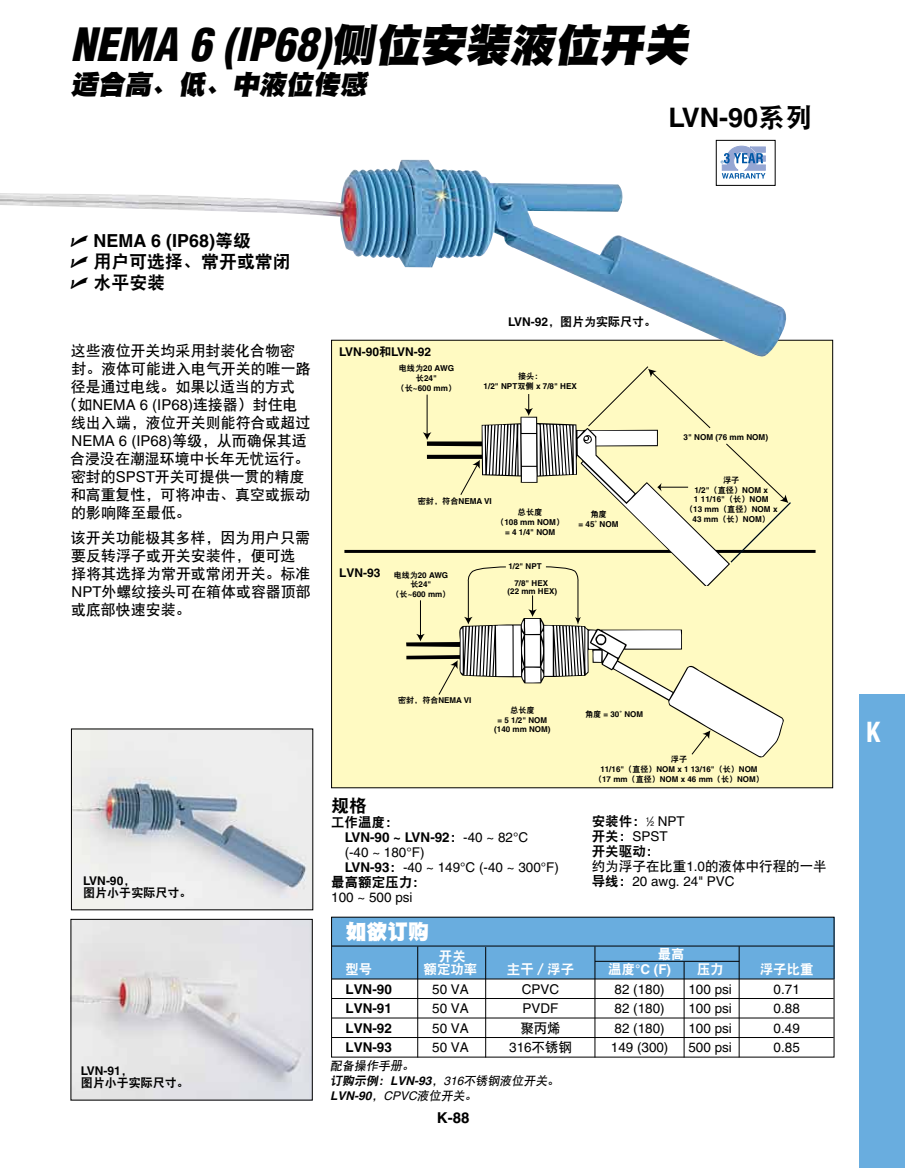
<style>
.page{position:relative;width:905px;height:1168px;background:#fff}
.page>*{position:absolute;margin:0;border:0;box-sizing:border-box;transform-origin:0 0}
.t1{font:italic 900 condensed 44.85px "Helvetica";color:#000}
.t2{font:700 condensed 27px "Helvetica";color:#fff}
.t3{font:italic 26.85px "DF Hei GB W12";color:#000}
.t4{font:700 26.85px "Helvetica";color:#000}
.t5{font:20.85px "DF Hei GB W12";color:#fff}
.t6{font:18px/21px "DF Hei GB W9";color:#000}
.t7{font:700 18px "Helvetica";color:#000}
.t8{font:15px/18px "DF Hei GB W7";color:#000}
.t9{font:15px "Helvetica";color:#000}
.t10{font:700 15px "Helvetica";color:#000}
.t11{font:13.5px/15px "Helvetica";color:#000}
.t12{font:13.5px "DF Hei GB W9";color:#000}
.t13{font:700 13.5px "Helvetica";color:#000}
.t14{font:13.5px "DF Hei GB W7";color:#000}
.t15{font:13.5px "DF Hei GB W9";color:#fff}
.t16{font:700 13.5px "Helvetica";color:#fff}
.t17{font:12px "DF Hei GB W9";color:#000}
.t18{font:700 12px "Helvetica";color:#000}
.t19{font:italic 12px/15px "DF Hei GB W7";color:#000}
.t20{font:italic 700 12px "Helvetica";color:#000}
.t21{font:700 8.1px/9.8px "Helvetica";color:#000;text-align:center}
.t22{font:8.1px "DF Hei GB W9";color:#000}
.s1{font-family:"DF Hei GB W12";font-weight:400;font-stretch:normal}
.s2{font-family:"DF Hei GB W9";font-weight:400}
.s3{font-family:"Universal Newswith Comm Pi";font-weight:400}
.s4{font-family:"Universal Newswith Comm Pi"}
.s5{font-family:"DF Hei GB W7"}
.s6{font-family:"Helvetica"}
.s7{font-family:"Helvetica";font-weight:700}
.s8{font-weight:700}
.s9{font-family:"DF Hei GB W9"}
.s10{font-family:"Helvetica";font-size:6.75px}
.s11{font-style:normal}
.s12{font-family:"DF Hei GB W7";font-weight:400}
.s13{font-weight:400}
</style>
<div class="page">
<div style="left:332px;top:917px;width:502px;height:62px;background:#69addf"></div>
<hr style="left:332px;top:945px;width:501px;height:1px;background:#000">
<hr style="left:332px;top:978px;width:501px;height:1px;background:#000">
<hr style="left:332px;top:998px;width:501px;height:1px;background:#000">
<hr style="left:332px;top:1017px;width:501px;height:1px;background:#000">
<hr style="left:332px;top:1037px;width:501px;height:1px;background:#000">
<hr style="left:595px;top:961px;width:144px;height:1px;background:#000">
<hr style="left:738px;top:946px;width:1px;height:111px;background:#000">
<hr style="left:594px;top:946px;width:1px;height:111px;background:#000">
<hr style="left:485px;top:947px;width:1px;height:110px;background:#000">
<hr style="left:417px;top:946px;width:1px;height:111px;background:#000">
<hr style="left:683px;top:962px;width:1px;height:95px;background:#000">
<img style="left:73px;top:730px;width:238px;height:178px">
<img style="left:73px;top:921px;width:238px;height:177px">
<div style="left:71px;top:919px;width:242px;height:181px;border:1px solid #000"></div>
<div style="left:331px;top:340px;width:501px;height:448px;background:#fffac2"></div>
<svg style="left:406px;top:634px;width:357px;height:124px"></svg>
<hr style="left:420px;top:600px;width:1px;height:36px;background:#000">
<svg style="left:416px;top:634px;width:8px;height:7px"></svg>
<div style="left:859px;top:695px;width:45px;height:473px;background:#69addf"></div>
<div style="left:716px;top:140px;width:59px;height:46px;border:1px solid #000"></div>
<svg style="left:724px;top:146px;width:41px;height:14px"></svg>
<img style="left:0;top:160px;width:789px;height:198px">
<hr style="left:344px;top:550px;width:471px;height:3px;background:#000">
<hr style="left:426px;top:395px;width:1px;height:39px;background:#000">
<svg style="left:423px;top:432px;width:8px;height:8px"></svg>
<svg style="left:437px;top:366px;width:353px;height:391px"></svg>
<h1 class="t1" style="left:71px;top:16px;width:627px">NEMA 6 (IP68)<span class="s1">侧位安装液位开关</span></h1>
<h3 class="t3" style="left:71px;top:69px;width:302px">适合高、低、中液位传感</h3>
<h3 class="t4" style="left:668px;top:101px;width:145px">LVN-90<span class="s2">系列</span></h3>
<h3 class="t7" style="left:71px;top:229px;width:182px"><span class="s3">U</span> NEMA 6 (IP68)<span class="s2">等级</span></h3>
<h3 class="t6" style="left:71px;top:250px;width:222px"><span class="s4">U</span> 用户可选择、常开或常闭<br><span class="s4">U</span> 水平安装</h3>
<h3 class="t8" style="left:71px;top:342px;width:241px">这些液位开关均采用封装化合物密封。液体可能进入电气开关的唯一路径是通过电线。如果以适当的方式</h3>
<h3 class="t9" style="left:63px;top:396px;width:236px"><span class="s5">（如</span>NEMA 6 (IP68)<span class="s5">连接器）封住电</span></h3>
<h3 class="t8" style="left:71px;top:414px;width:241px">线出入端，液位开关则能符合或超过</h3>
<h3 class="t9" style="left:72px;top:432px;width:236px">NEMA 6 (IP68)<span class="s5">等级，从而确保其适</span></h3>
<h3 class="t8" style="left:70px;top:449px;width:241px">合浸没在潮湿环境中长年无忧运行。密封的<span class="s6">SPST</span>开关可提供一贯的精度和高重复性，可将冲击、真空或振动的影响降至最低。</h3>
<h3 class="t8" style="left:71px;top:529px;width:241px">该开关功能极其多样，因为用户只需要反转浮子或开关安装件，便可选择将其选择为常开或常闭开关。标准<br><span class="s6">NPT</span>外螺纹接头可在箱体或容器顶部或底部快速安装。</h3>
<h3 class="t18" style="left:339px;top:344px;width:94px">LVN-90<span class="s2">和</span>LVN-92</h3>
<p class="t21" style="left:396px;top:363px;width:61px"><span class="s2">电线为</span>20 AWG<span class="s2">长</span>24"<br><span class="s2">（长</span>~600 mm<span class="s2">）</span></p>
<h3 class="t17" style="left:508px;top:316px;width:150px"><span class="s7">LVN-92</span>，图片为实际尺寸。</h3>
<p class="t22" style="left:518px;top:371px;width:26px">接头：</p>
<p class="t21" style="left:483px;top:381px;width:95px">1/2" NPT<span class="s2">双侧</span> x 7/8" HEX</p>
<h3 class="t18" style="left:339px;top:566px;width:43px">LVN-93</h3>
<p class="t21" style="left:417px;top:496px;width:76px"><span class="s2">密封，符合</span>NEMA VI</p>
<p class="t22" style="left:518px;top:508px;width:26px">总长度</p>
<p class="t21" style="left:496px;top:517px;width:70px"><span class="s2">（</span>108 mm NOM<span class="s2">）</span>= 4 1/4" NOM</p>
<p class="t21" style="left:391px;top:570px;width:60px"><span class="s2">电线为</span>20 AWG<span class="s2">长</span>24"<br><span class="s2">（长</span>~600 mm<span class="s2">）</span></p>
<p class="t21" style="left:514px;top:558px;width:35px;line-height:16.4px;text-align:left;text-indent:-6px">1/2" NPT<br>7/8" HEX</p>
<p class="t21" style="left:507px;top:586px;width:51px">(22 mm HEX)</p>
<p class="t22" style="left:590px;top:510px;width:18px">角度</p>
<p class="t21" style="left:578px;top:519px;width:42px">= 45˚ NOM</p>
<p class="t21" style="left:683px;top:432px;width:86px">3" NOM (76 mm NOM)</p>
<p class="t22" style="left:723px;top:475px;width:18px">浮子</p>
<p class="t21" style="left:685px;top:485px;width:94px">1/2"<span class="s2">（直径）</span>NOM x<br>1 11/16"<span class="s2">（长）</span>NOM<span class="s2">（</span>13 mm<span class="s2">（直径）</span>NOM x<br>43 mm<span class="s2">（长）</span>NOM<span class="s2">）</span></p>
<h3 class="t18" style="left:83px;top:873px;width:54px">LVN-90<span class="s2">，</span></h3>
<h3 class="t17" style="left:83px;top:886px;width:109px">图片小于实际尺寸。</h3>
<h3 class="t18" style="left:81px;top:1064px;width:54px">LVN-91<span class="s2">，</span></h3>
<h3 class="t17" style="left:81px;top:1076px;width:109px">图片小于实际尺寸。</h3>
<p class="t21" style="left:398px;top:695px;width:75px"><span class="s2">密封，符合</span>NEMA VI</p>
<p class="t22" style="left:510px;top:706px;width:26px">总长度</p>
<p class="t21" style="left:494px;top:715px;width:58px">= 5 1/2" NOM (140 mm NOM)</p>
<h3 class="t6" style="left:331px;top:795px;width:37px">规格</h3>
<h3 class="t12" style="left:331px;top:815px;width:69px">工作温度：</h3>
<h3 class="t11" style="left:345px;top:830px;width:216px"><span class="s8">LVN-90 ~ LVN-92</span><span class="s9">：</span>-40 ~ 82°C<br>(-40 ~ 180°F)<br><span class="s8">LVN-93</span><span class="s9">：</span>-40 ~ 149°C (-40 ~ 300°F)</h3>
<h3 class="t12" style="left:331px;top:875px;width:96px">最高额定压力：</h3>
<h3 class="t11" style="left:331px;top:889px;width:83px">100 ~ 500 psi</h3>
<h3 class="t5" style="left:345px;top:920px;width:85px">如欲订购</h3>
<p class="t21" style="left:585px;top:709px;width:59px"><span class="s2">角度</span> = 30˚ NOM</p>
<p class="t22" style="left:671px;top:755px;width:18px">浮子</p>
<p class="t21" style="left:594px;top:764px;width:171px">11/16"<span class="s2">（直径）</span>NOM x 1 13/16"<span class="s2">（长）</span>NOM<span class="s2">（</span>17 mm<span class="s2">（直径）</span>NOM x 46 mm<span class="s2">（长）</span>NOM<span class="s2">）</span></p>
<h3 class="t12" style="left:591px;top:814px;width:94px">安装件：<sup>1</sup><span class="s6">⁄</span><span class="s10">2</span> <span class="s6">NPT</span></h3>
<h3 class="t11" style="left:591px;top:829px;width:77px"><span class="s9">开关：</span>SPST</h3>
<h3 class="t12" style="left:591px;top:844px;width:69px">开关驱动：</h3>
<h3 class="t14" style="left:591px;top:859px;width:236px">约为浮子在比重<span class="s6">1.0</span>的液体中行程的一半</h3>
<h3 class="t11" style="left:591px;top:874px;width:144px"><span class="s9">导线：</span>20 awg. 24" PVC</h3>
<h3 class="t15" style="left:439px;top:949px;width:28px">开关</h3>
<h3 class="t15" style="left:657px;top:946px;width:28px">最高</h3>
<h3 class="t15" style="left:345px;top:962px;width:28px">型号</h3>
<h3 class="t15" style="left:423px;top:962px;width:55px">额定功率</h3>
<h3 class="t15" style="left:507px;top:962px;width:69px">主干／浮子</h3>
<h3 class="t16" style="left:608px;top:961px;width:64px"><span class="s2">温度</span>°C (F)</h3>
<h3 class="t15" style="left:696px;top:962px;width:28px">压力</h3>
<h3 class="t15" style="left:759px;top:962px;width:55px">浮子比重</h3>
<h3 class="t13" style="left:345px;top:981px;width:48px">LVN-90</h3>
<h3 class="t11" style="left:432px;top:981px;width:38px">50 VA</h3>
<h3 class="t11" style="left:522px;top:981px;width:39px">CPVC</h3>
<h3 class="t11" style="left:614px;top:981px;width:52px">82 (180)</h3>
<h3 class="t11" style="left:688px;top:981px;width:45px">100 psi</h3>
<h3 class="t11" style="left:773px;top:981px;width:28px">0.71</h3>
<h3 class="t13" style="left:345px;top:1000px;width:48px">LVN-91</h3>
<h3 class="t11" style="left:432px;top:1001px;width:38px">50 VA</h3>
<h3 class="t11" style="left:522px;top:1001px;width:37px">PVDF</h3>
<h3 class="t11" style="left:614px;top:1001px;width:52px">82 (180)</h3>
<h3 class="t11" style="left:688px;top:1001px;width:45px">100 psi</h3>
<h3 class="t11" style="left:773px;top:1001px;width:28px">0.88</h3>
<h3 class="t13" style="left:345px;top:1020px;width:48px">LVN-92</h3>
<h3 class="t11" style="left:432px;top:1020px;width:38px">50 VA</h3>
<h3 class="t14" style="left:520px;top:1021px;width:42px">聚丙烯</h3>
<h3 class="t11" style="left:614px;top:1020px;width:52px">82 (180)</h3>
<h3 class="t11" style="left:688px;top:1020px;width:45px">100 psi</h3>
<h3 class="t11" style="left:773px;top:1020px;width:28px">0.49</h3>
<h3 class="t13" style="left:345px;top:1039px;width:48px">LVN-93</h3>
<h3 class="t11" style="left:432px;top:1040px;width:38px">50 VA</h3>
<h3 class="t11" style="left:509px;top:1040px;width:64px">316<span class="s5">不锈钢</span></h3>
<h3 class="t11" style="left:611px;top:1040px;width:59px">149 (300)</h3>
<h3 class="t11" style="left:688px;top:1040px;width:45px">500 psi</h3>
<h3 class="t11" style="left:773px;top:1040px;width:28px">0.85</h3>
<h3 class="t19" style="left:330px;top:1058px;width:231px">配备操作手册。<br><span class="s9">订购示例：</span><span class="s7">L VN - 93</span> ，<span class="s6">3 1 6</span>不锈钢液位开关<span class="s11">。</span></h3>
<h3 class="t20" style="left:330px;top:1088px;width:150px">LVN-90<span class="s12">，</span><span class="s13">CPVC</span><span class="s12">液位开关。</span></h3>
<h3 class="t10" style="left:437px;top:1108px;width:34px">K-88</h3>
<h2 class="t2" style="left:865px;top:715px;width:17px">K</h2>
</div>
